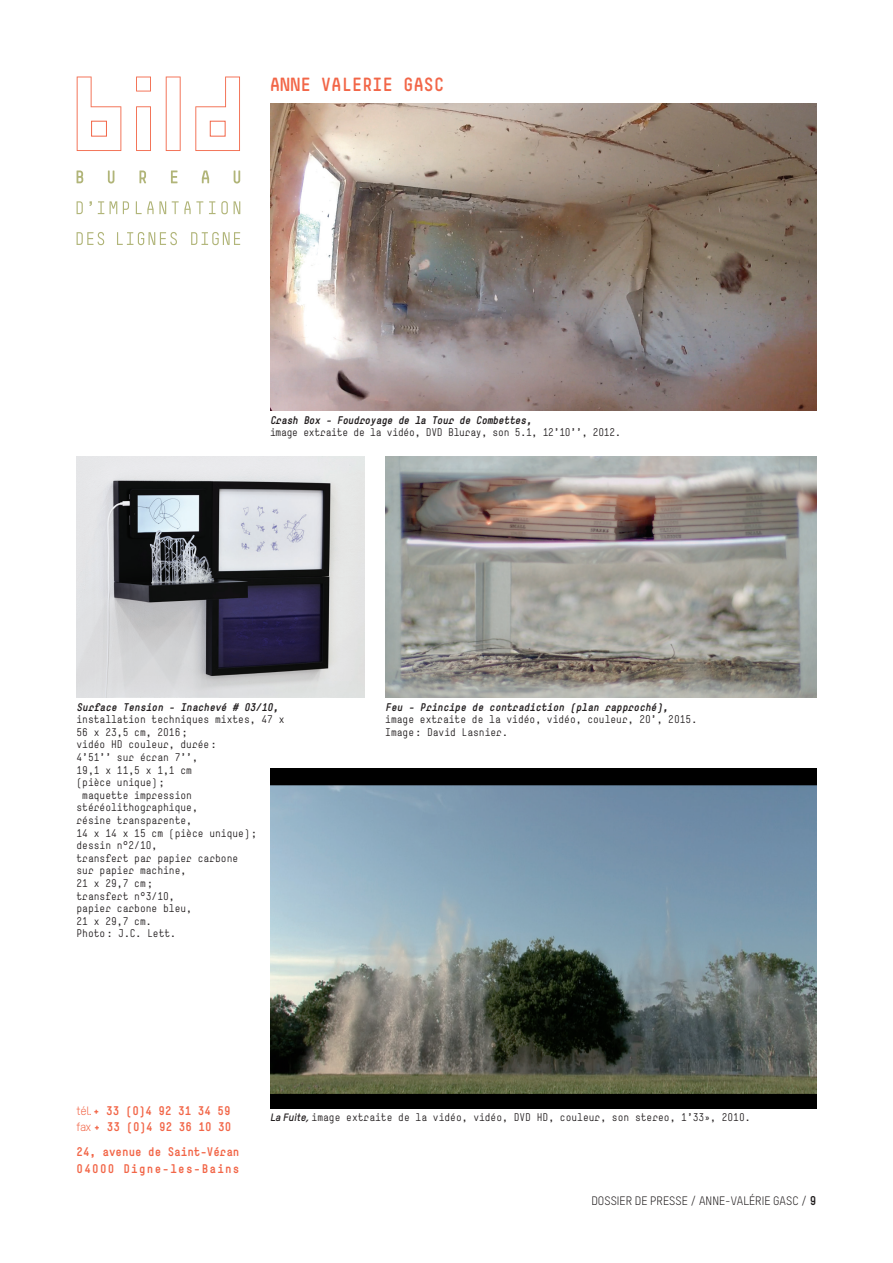
<style>
.page{position:relative;width:893px;height:1263px;background:#fff}
.page>*{position:absolute;margin:0;border:0;box-sizing:border-box;transform-origin:0 0}
.t1{font:700 18px "Simple";letter-spacing:.02em;color:#f26648}
.t2{font:12px "TSTARPRO";color:#231f20}
.t3{font:700 11.85px/16.5px "Simple";letter-spacing:.005em;color:#f26648}
.t4{font:10.5px/12.6px "Simple";color:#231f20}
.t5{font:italic 700 10.5px "Simple";color:#231f20}
.t6{font:10.5px "Simple";letter-spacing:-.02em;color:#231f20}
.s1{font-family:"TSTARPRO";font-weight:400}
.s2{font-family:"TSTARPRO";font-weight:700;font-style:italic}
.s3{font-family:"Simple";font-weight:700}
</style>
<div class="page">
<svg style="left:77px;top:170px;width:6px;height:13px"></svg>
<svg style="left:108px;top:170px;width:6px;height:13px"></svg>
<svg style="left:139px;top:170px;width:7px;height:13px"></svg>
<svg style="left:171px;top:170px;width:7px;height:13px"></svg>
<svg style="left:202px;top:170px;width:7px;height:13px"></svg>
<svg style="left:234px;top:170px;width:6px;height:13px"></svg>
<svg style="left:77px;top:201px;width:6px;height:13px"></svg>
<svg style="left:98px;top:201px;width:6px;height:13px"></svg>
<svg style="left:110px;top:201px;width:7px;height:13px"></svg>
<svg style="left:123px;top:201px;width:6px;height:13px"></svg>
<svg style="left:136px;top:201px;width:30px;height:13px"></svg>
<svg style="left:172px;top:201px;width:31px;height:13px"></svg>
<svg style="left:209px;top:201px;width:19px;height:13px"></svg>
<svg style="left:234px;top:201px;width:6px;height:13px"></svg>
<svg style="left:77px;top:232px;width:27px;height:13px"></svg>
<svg style="left:117px;top:232px;width:60px;height:13px"></svg>
<svg style="left:191px;top:232px;width:49px;height:13px"></svg>
<svg style="left:166px;top:77px;width:15px;height:74px"></svg>
<svg style="left:77px;top:77px;width:44px;height:74px"></svg>
<div style="left:91px;top:121px;width:16px;height:16px;border:1px solid #f26648"></div>
<svg style="left:136px;top:106px;width:15px;height:45px"></svg>
<svg style="left:136px;top:77px;width:15px;height:15px"></svg>
<svg style="left:195px;top:77px;width:45px;height:74px"></svg>
<div style="left:210px;top:121px;width:16px;height:16px;border:1px solid #f26648"></div>
<img style="left:270px;top:103px;width:546px;height:308px">
<img style="left:385px;top:456px;width:431px;height:242px">
<img style="left:77px;top:456px;width:288px;height:242px">
<img style="left:270px;top:768px;width:546px;height:341px">
<h1 class="t1" style="left:270px;top:73px;width:176px">Anne Valerie Gasc</h1>
<p class="t5" style="left:270px;top:413px;width:266px">Crash Box - Foudroyage de la Tour de Combettes,</p>
<p class="t6" style="left:270px;top:426px;width:352px">image extraite de la vidéo, DVD Bluray, son 5.1, 12’10’’, 2012.</p>
<p class="t5" style="left:77px;top:700px;width:206px">Surface Tension - Inachevé # 03/10,</p>
<p class="t4" style="left:77px;top:713px;width:209px">installation techniques mixtes, 47 x</p>
<p class="t4" style="left:77px;top:726px;width:113px">56 x 23,5 cm, 2016;</p>
<p class="t4" style="left:77px;top:738px;width:141px">vidéo HD couleur, durée:</p>
<p class="t4" style="left:77px;top:751px;width:123px">4’51’’ sur écran 7’’,</p>
<p class="t4" style="left:77px;top:763px;width:117px">19,1 x 11,5 x 1,1 cm</p>
<p class="t4" style="left:77px;top:776px;width:89px">(pièce unique);</p>
<p class="t4" style="left:82px;top:789px;width:111px">maquette impression</p>
<p class="t4" style="left:77px;top:801px;width:123px">stéréolithographique,</p>
<p class="t4" style="left:77px;top:814px;width:117px">résine transparente,</p>
<p class="t4" style="left:77px;top:826px;width:182px">14 x 14 x 15 cm (pièce unique);</p>
<p class="t4" style="left:77px;top:839px;width:82px">dessin n°2/10,</p>
<p class="t4" style="left:77px;top:852px;width:163px">transfert par papier carbone</p>
<p class="t4" style="left:77px;top:864px;width:111px">sur papier machine,</p>
<p class="t4" style="left:77px;top:877px;width:78px">21 x 29,7 cm;</p>
<p class="t4" style="left:77px;top:889px;width:100px">transfert n°3/10,</p>
<p class="t4" style="left:77px;top:902px;width:117px">papier carbone bleu,</p>
<p class="t4" style="left:77px;top:915px;width:77px">21 x 29,7 cm.</p>
<p class="t4" style="left:77px;top:927px;width:101px">Photo: J.C . Lett.</p>
<p class="t5" style="left:385px;top:700px;width:287px">Feu - Principe de contradiction (plan rapproché),</p>
<p class="t4" style="left:385px;top:713px;width:313px">image extraite de la vidéo, vidéo, couleur, 20’, 2015.<br>Image: D avid Lasnier.</p>
<p class="t3" style="left:77px;top:1102px;width:156px"><span class="s1">TÉL.</span>+ 33 (0)4 92 31 34 59<br><span class="s1">FAX</span> + 33 (0)4 92 36 10 30</p>
<p class="t3" style="left:77px;top:1144px;width:164px">24, avenue de Saint-Véran<br>04000 Digne-les-Bains</p>
<p class="t4" style="left:270px;top:1111px;width:482px"><span class="s2">La Fuite,</span>image extraite de la vidéo, vidéo, DVD HD , couleur, son stereo, 1’33», 2010.</p>
<p class="t2" style="left:591px;top:1193px;width:227px">DOSSIER DE PRESSE / ANNE-VALÉRIE GASC / <span class="s3">9</span></p>
</div>
